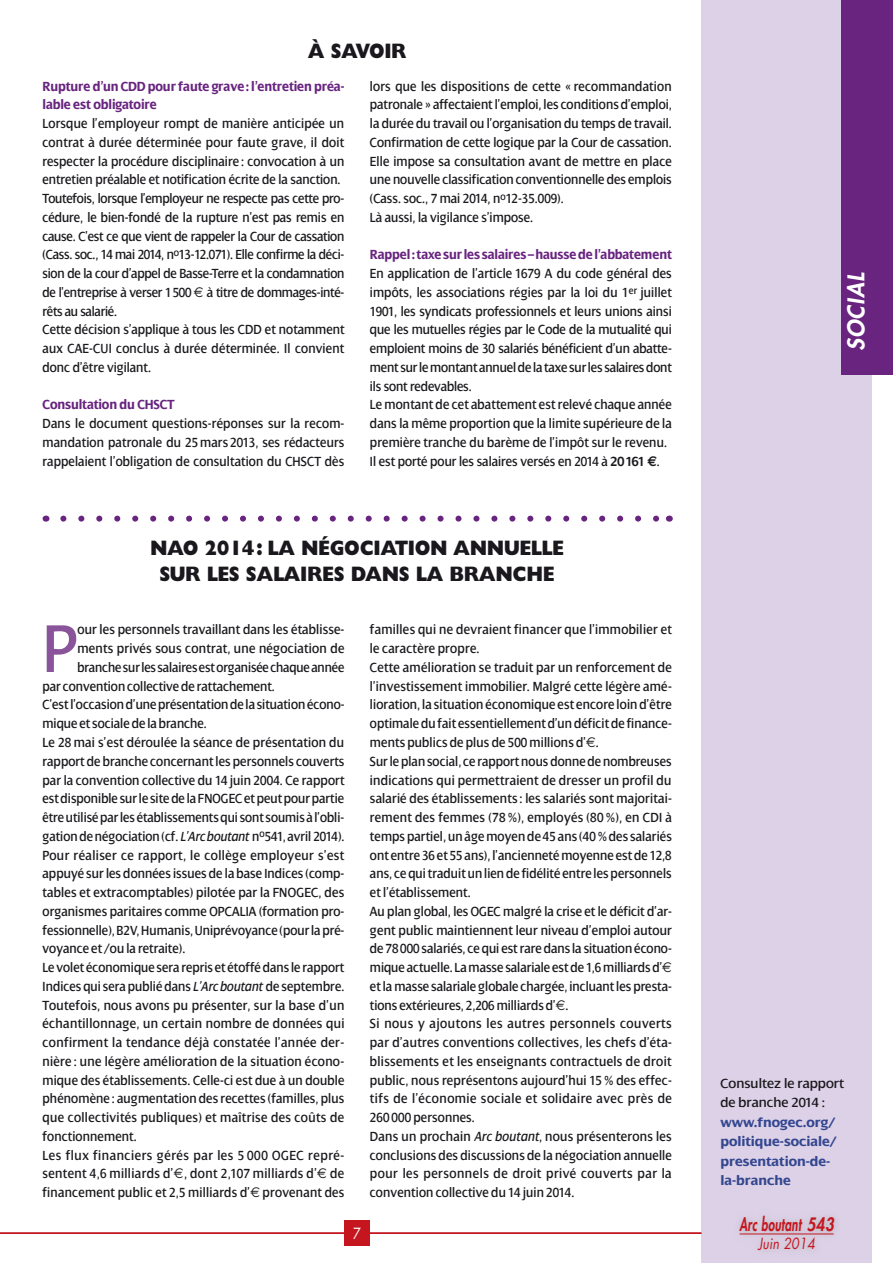
<style>
.page{position:relative;width:893px;height:1263px;background:#fff}
.page>*{position:absolute;margin:0;border:0;box-sizing:border-box;transform-origin:0 0}
.t1{font:72.9px "Dialog";color:#89549a;scale:.9 1}
.t2{font:italic 800 22.5px "Futura CE";color:#fff}
.t3{font:800 21px/25.2px "Gill Sans";letter-spacing:-.02em;color:#1a181c;text-align:center;scale:.9 1}
.t4{font:800 21px "Gill Sans";letter-spacing:-.02em;color:#1a181c;scale:.89 1}
.t5{font:italic 800 18px "Futura CE";letter-spacing:.02em;color:#c51620;scale:.65 1}
.t6{font:italic 15px "Futura CE";color:#c51620;scale:.85 1}
.t7{font:15px "Futura";color:#fff;scale:.85 1}
.t8{font:14.25px/18.8px "Dialog";letter-spacing:.01em;color:#1a181c;scale:.9 1}
.t9{font:14.25px "Dialog";letter-spacing:.01em;color:#1a181c;scale:.91 1}
.t10{font:14.25px "Dialog";letter-spacing:.01em;color:#1a181c;scale:.89 1}
.t11{font:700 14.25px/18.8px "Dialog";letter-spacing:-.01em;color:#68247f;scale:.9 1}
.t12{font:14.25px "Dialog";letter-spacing:.03em;color:#1a181c;scale:.91 1}
.t13{font:700 14.25px/19.5px "Dialog";color:#334790}
.t14{font:14.25px "Dialog";letter-spacing:.04em;color:#1a181c;scale:.91 1}
.t15{font:14.25px/19.5px "Dialog";letter-spacing:.01em;color:#1a181c}
.s1{font-family:"Euro Sans"}
.s2{font-weight:700}
.s3{font-family:"Euro Sans";font-weight:700}
.s4{font-style:italic}
</style>
<div class="page">
<div style="left:702px;top:0;width:170px;height:1263px;background:#ddd1e7"></div>
<div style="left:842px;top:0;width:51px;height:374px;background:#68247f"></div>
<hr style="left:0;top:1232px;width:702px;height:2px;background:#c51620">
<div style="left:344px;top:1220px;width:26px;height:26px;background:#c51620"></div>
<svg style="left:739px;top:1217px;width:97px;height:33px;fill:#d4cadc"></svg>
<hr style="left:740px;top:1233px;width:94px;height:1px;background:#c51620">
<svg style="left:63px;top:516px;width:597px;height:6px"></svg>
<h3 class="t4" style="left:308px;top:39px;width:107px">À SAVOIR</h3>
<p class="t11" style="left:43px;top:77px;width:337px">Rupture d’un CDD pour faute grave: l’entretien préa&shy;lable est obligatoire</p>
<p class="t8" style="left:43px;top:114px;width:337px">Lorsque l’employeur rompt de manière anticipée un contrat à durée déterminée pour faute grave, il doit respecter la procédure disciplinaire : convocation à un entretien préalable et notification écrite de la sanction.<br>Toutefois, lorsque l’employeur ne respecte pas cette pro&shy;cédure, le bien-fondé de la rupture n’est pas remis en cause. C’est ce que vient de rappeler la Cour de cassation (Cass. soc., 14 mai 2014, n<sup>o</sup>13-12.071). Elle confirme la déci&shy;sion de la cour d’appel de Basse-Terre et la condamnation de l’entreprise à verser 1500 <span class="s1">E</span> à titre de dommages-inté&shy;rêts au salarié.<br>Cette décision s’applique à tous les CDD et notamment aux CAE-CUI conclus à durée déterminée. Il convient donc d’être vigilant.</p>
<p class="t11" style="left:43px;top:396px;width:148px">Consultation du CHSCT</p>
<p class="t8" style="left:43px;top:414px;width:337px;text-align:justify">Dans le document questions-réponses sur la recom&shy;mandation patronale du 25mars 2013, ses rédacteurs rappelaient l’obligation de consultation du CHSCT dès</p>
<p class="t8" style="left:370px;top:77px;width:337px">lors que les dispositions de cette « recommandation patronale » affectaient l’emploi, les conditions d’emploi, la durée du travail ou l’organisation du temps de travail.<br>Confirmation de cette logique par la Cour de cassation.<br>Elle impose sa consultation avant de mettre en place une nouvelle classification conventionnelle des emplois (Cass. soc., 7 mai 2014, n<sup>o</sup>12-35.009).<br>Là aussi, la vigilance s’impose.</p>
<p class="t11" style="left:370px;top:246px;width:337px">Rappel: taxe sur les salaires – hausse de l’abbatement</p>
<p class="t8" style="left:370px;top:264px;width:337px">En application de l’article 1679 A du code général des impôts, les associations régies par la loi du 1<sup>er</sup> juillet 1901, les syndicats professionnels et leurs unions ainsi que les mutuelles régies par le Code de la mutualité qui emploient moins de 30 salariés bénéficient d’un abatte&shy;ment sur le montant annuel de la taxe sur les salaires dont ils sont redevables.<br>Le montant de cet abattement est relevé chaque année dans la même proportion que la limite supérieure de la première tranche du barème de l’impôt sur le revenu.<br>Il est porté pour les salaires versés en 2014 à <span class="s2">20161</span> <span class="s3">E</span>.</p>
<h3 class="t3" style="left:150px;top:536px;width:462px">NAO 2014: LA NÉGOC IATION ANNUELLE<br>SUR LES SALAIRES DANS LA BRANC HE</h3>
<h1 class="t1" style="left:43px;top:609px;width:40px">P</h1>
<p class="t9" style="left:77px;top:622px;width:295px">our les personnels travaillant dans les établisse-</p>
<p class="t9" style="left:77px;top:641px;width:295px">ments privés sous contrat, une négociation de</p>
<p class="t10" style="left:77px;top:660px;width:302px">branche sur les salaires est organisée chaque année</p>
<p class="t8" style="left:43px;top:677px;width:260px">par convention collective de rattachement.</p>
<p class="t8" style="left:43px;top:696px;width:337px">C’est l’occasion d’une présentation de la situation écono-</p>
<p class="t8" style="left:43px;top:714px;width:184px">mique et sociale de la branche.</p>
<p class="t9" style="left:43px;top:735px;width:333px">Le 28 mai s’est déroulée la séance de présentation du</p>
<p class="t8" style="left:43px;top:752px;width:337px">rapport de branche concernant les personnels couverts</p>
<p class="t8" style="left:43px;top:771px;width:337px">par la convention collective du 14 juin 2004. Ce rapport</p>
<p class="t8" style="left:43px;top:789px;width:337px">est disponible sur le site de la FNOGEC et peut pour partie</p>
<p class="t10" style="left:43px;top:810px;width:340px">être utilisé par les établissements qui sont soumis à l’obli-</p>
<p class="t8" style="left:43px;top:827px;width:337px">gation de négociation (cf. <span class="s4">L’Arc boutant</span> n<sup>o</sup>541, avril 2014).</p>
<p class="t12" style="left:43px;top:847px;width:333px">Pour réaliser ce rapport, le collège employeur s’est</p>
<p class="t8" style="left:43px;top:864px;width:337px">appuyé sur les données issues de la base Indices (comp-</p>
<p class="t9" style="left:43px;top:885px;width:333px">tables et extracomptables) pilotée par la FNOGEC, des</p>
<p class="t8" style="left:43px;top:902px;width:337px">organismes paritaires comme OPCALIA (formation pro-</p>
<p class="t8" style="left:43px;top:921px;width:337px">fessionnelle), B2V, Humanis, Uniprévoyance (pour la pré-</p>
<p class="t8" style="left:43px;top:939px;width:160px">voyance et /ou la retraite).</p>
<p class="t10" style="left:43px;top:960px;width:340px">Le volet économique sera repris et étoffé dans le rapport</p>
<p class="t8" style="left:43px;top:977px;width:337px">Indices qui sera publié dans <span class="s4">L’Arc boutant</span> de septembre.</p>
<p class="t9" style="left:43px;top:997px;width:333px">Toutefois, nous avons pu présenter, sur la base d’un</p>
<p class="t9" style="left:43px;top:1016px;width:333px">échantillonnage, un certain nombre de données qui</p>
<p class="t12" style="left:43px;top:1035px;width:333px">confirment la tendance déjà constatée l’année der-</p>
<p class="t9" style="left:43px;top:1053px;width:333px">nière : une légère amélioration de la situation écono-</p>
<p class="t8" style="left:43px;top:1071px;width:337px">mique des établissements. Celle-ci est due à un double</p>
<p class="t8" style="left:43px;top:1089px;width:337px">phénomène : augmentation des recettes (familles, plus</p>
<p class="t9" style="left:43px;top:1110px;width:333px">que collectivités publiques) et maîtrise des coûts de</p>
<p class="t8" style="left:43px;top:1127px;width:106px">fonctionnement.</p>
<p class="t14" style="left:43px;top:1147px;width:333px">Les flux financiers gérés par les 5 000 OGEC repré-</p>
<p class="t9" style="left:43px;top:1166px;width:333px">sentent 4,6 milliards d’<span class="s1">E</span>, dont 2,107 milliards d’<span class="s1">E</span> de</p>
<p class="t8" style="left:43px;top:1183px;width:337px">financement public et 2,5 milliards d’<span class="s1">E</span> provenant des</p>
<p class="t8" style="left:370px;top:621px;width:337px">familles qui ne devraient financer que l’immobilier et le caractère propre.<br>Cette amélioration se traduit par un renforcement de l’investissement immobilier. Malgré cette légère amé&shy;lioration, la situation économique est encore loin d’être optimale du fait essentiellement d’un déficit de finance&shy;ments publics de plus de 500 millions d’<span class="s1">E</span>.<br>Sur le plan social, ce rapport nous donne de nombreuses indications qui permettraient de dresser un profil du salarié des établissements : les salariés sont majoritai&shy;rement des femmes (78 %), employés (80 %), en CDI à temps partiel, un âge moyen de 45 ans (40 % des salariés ont entre 36 et 55 ans), l’ancienneté moyenne est de 12,8 ans, ce qui traduit un lien de fidélité entre les personnels et l’établissement.<br>Au plan global, les OGEC malgré la crise et le déficit d’ar&shy;gent public maintiennent leur niveau d’emploi autour de 78000 salariés, ce qui est rare dans la situation écono&shy;mique actuelle. La masse salariale est de 1,6 milliards d’<span class="s1">E </span>et la masse salariale globale chargée, incluant les presta&shy;tions extérieures, 2,206 milliards d’<span class="s1">E</span>.<br>Si nous y ajoutons les autres personnels couverts par d’autres conventions collectives, les chefs d’éta&shy;blissements et les enseignants contractuels de droit public, nous représentons aujourd’hui 15 % des effec&shy;tifs de l’économie sociale et solidaire avec près de 260 000 personnes.<br>Dans un prochain <span class="s4">Arc boutant</span>, nous présenterons les conclusions des discussions de la négociation annuelle pour les personnels de droit privé couverts par la convention collective du 14 juin 2014.</p>
<p class="t7" style="left:353px;top:1224px;width:11px">7</p>
<h2 class="t2" style="left:840px;top:351px;width:81px;rotate:-90deg">SOCIAL</h2>
<p class="t15" style="left:720px;top:1073px;width:125px">Consultez le rapport de branche 2014 :</p>
<p class="t13" style="left:720px;top:1112px;width:118px">www.fnogec.org/ politique-sociale/ presentation-de&shy;la-branche</p>
<p class="t5" style="left:739px;top:1212px;width:147px">Arc boutant 543</p>
<p class="t6" style="left:758px;top:1234px;width:68px">Juin 2014</p>
</div>
